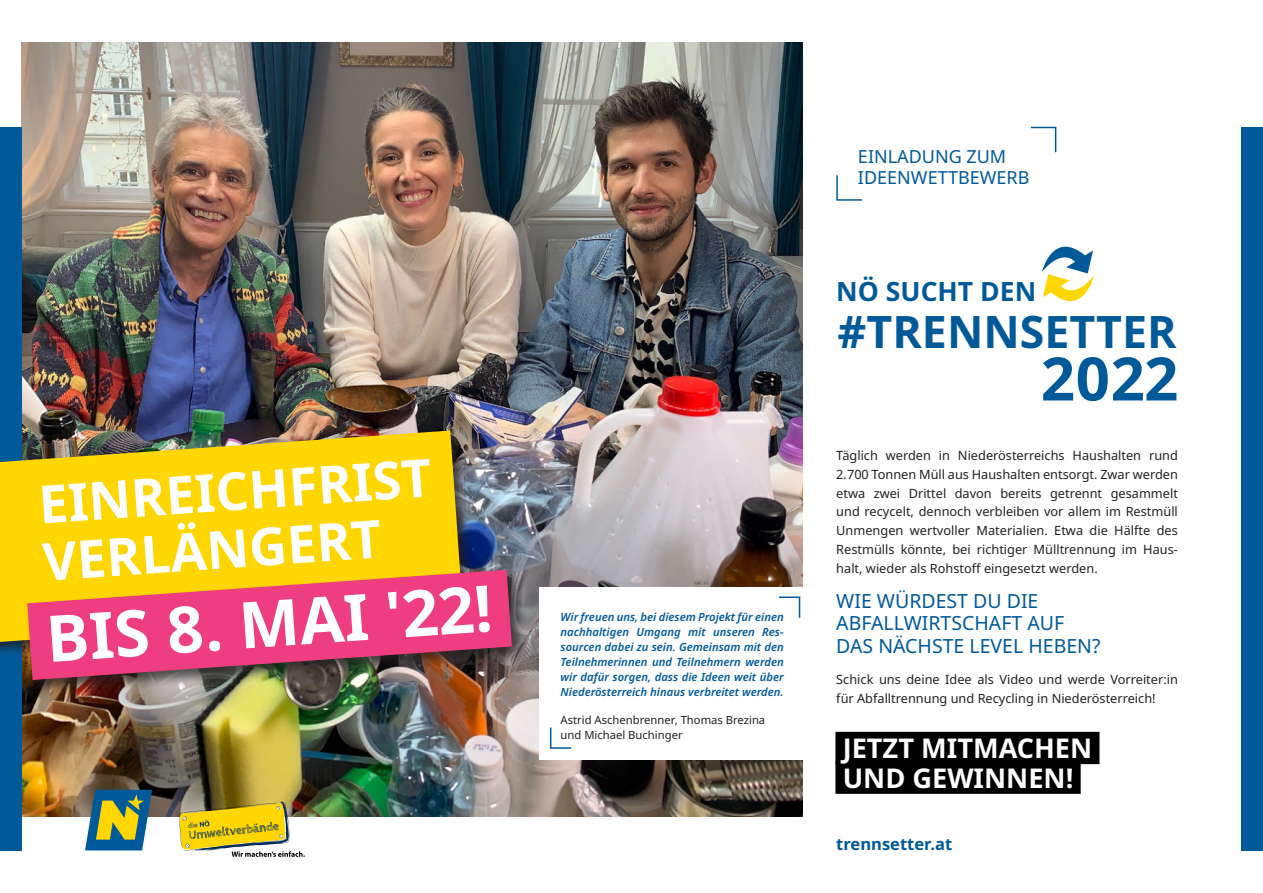
<style>
.page{position:relative;width:1263px;height:893px;background:#fff}
.page>*{position:absolute;margin:0;border:0;box-sizing:border-box;transform-origin:0 0}
.t1{font:700 64.35px "Noto Sans";color:#fff}
.t2{font:700 60px "Noto Sans";color:#005999}
.t3{font:700 52.5px/57.4px "Noto Sans";color:#fff}
.t4{font:700 44.7px "Noto Sans";color:#005999}
.t5{font:700 27.15px/29.7px "Noto Sans";color:#fff}
.t6{font:700 26.55px "Noto Sans";color:#005999}
.t7{font:19.5px/22.5px "Noto Sans";color:#005999}
.t8{font:18px/20.4px "Noto Sans";color:#005999}
.t9{font:700 16.5px "Noto Sans";color:#005999}
.t10{font:12.75px/18.8px "Noto Sans";color:#231f20;text-align:justify}
.t11{font:italic 600 11.25px/15px "Noto Sans";color:#005999;text-align:justify}
.t12{font:11.25px/15px "Noto Sans";color:#231f20}
</style>
<div class="page">
<img style="left:21px;top:43px;width:781px;height:773px">
<div style="left:539px;top:588px;width:266px;height:172px;background:#fff"></div>
<div style="left:0;top:127px;width:21px;height:723px;background:#005999"></div>
<div style="left:1242px;top:127px;width:21px;height:723px;background:#005999"></div>
<div style="left:835px;top:732px;width:264px;height:32px;background:#000"></div>
<div style="left:835px;top:761px;width:246px;height:33px;background:#000"></div>
<svg style="left:1030px;top:126px;width:27px;height:27px"></svg>
<svg style="left:836px;top:175px;width:26px;height:26px"></svg>
<svg style="left:85px;top:790px;width:67px;height:60px;background:#688c6f"></svg>
<img style="left:179px;top:802px;width:126px;height:55px">
<svg style="left:1042px;top:246px;width:52px;height:56px"></svg>
<svg style="left:779px;top:596px;width:22px;height:22px"></svg>
<svg style="left:550px;top:727px;width:22px;height:22px"></svg>
<div style="left:0;top:429px;width:476px;height:228px;background:#231f20;opacity:.75"></div>
<svg style="left:0;top:431px;width:463px;height:211px;background:#eac60b"></svg>
<div style="left:25px;top:567px;width:504px;height:130px;background:#231f20;opacity:.75"></div>
<svg style="left:27px;top:570px;width:485px;height:110px;background:#d95762"></svg>
<h3 class="t3" style="left:37px;top:477px;width:395px;rotate:-4deg">EINREICHFRIST<br>VERLÄNGERT</h3>
<h1 class="t1" style="left:43px;top:594px;width:449px;rotate:-4deg">BIS 8. MAI '22!</h1>
<p class="t11" style="left:561px;top:610px;width:225px">Wir freuen uns, bei diesem Projekt für einen nachhaltigen Umgang mit unseren Res&shy;sourcen dabei zu sein. Gemeinsam mit den Teilnehmerinnen und Teilnehmern werden wir dafür sorgen, dass die Ideen weit über Niederösterreich hinaus verbreitet werden.</p>
<p class="t12" style="left:561px;top:712px;width:206px">Astrid Aschenbrenner, Thomas Brezina und Michael Buchinger</p>
<h3 class="t8" style="left:858px;top:147px;width:173px">EINLADUNG ZUM<br>IDEENWETTBEWERB</h3>
<h3 class="t6" style="left:836px;top:273px;width:202px">NÖ SUCHT DEN</h3>
<h3 class="t4" style="left:838px;top:300px;width:341px">#TRENNSETTER</h3>
<h2 class="t2" style="left:1041px;top:336px;width:138px">2022</h2>
<p class="t10" style="left:836px;top:446px;width:343px">Täglich werden in Niederösterreichs Haushalten rund 2.700 Tonnen Müll aus Haushalten entsorgt. Zwar werden etwa zwei Drittel davon bereits getrennt gesammelt und recycelt, dennoch verbleiben vor allem im Restmüll Unmengen wertvoller Materialien. Etwa die Hälfte des Restmülls könnte, bei richtiger Mülltrennung im Haus&shy;halt, wieder als Rohstoff eingesetzt werden.</p>
<h3 class="t7" style="left:836px;top:590px;width:266px">WIE WÜRDEST DU DIE<br>ABFALLWIRTSCHAFT AUF<br>DAS NÄCHSTE LEVEL HEBEN?</h3>
<p class="t10" style="left:836px;top:671px;width:343px">Schick uns deine Idee als Video und werde Vorreiter:in für Abfalltrennung und Recycling in Niederösterreich!</p>
<h3 class="t5" style="left:843px;top:734px;width:251px">JETZT MITMACHEN<br>UND GEWINNEN!</h3>
<p class="t9" style="left:836px;top:833px;width:118px">trennsetter.at</p>
</div>
